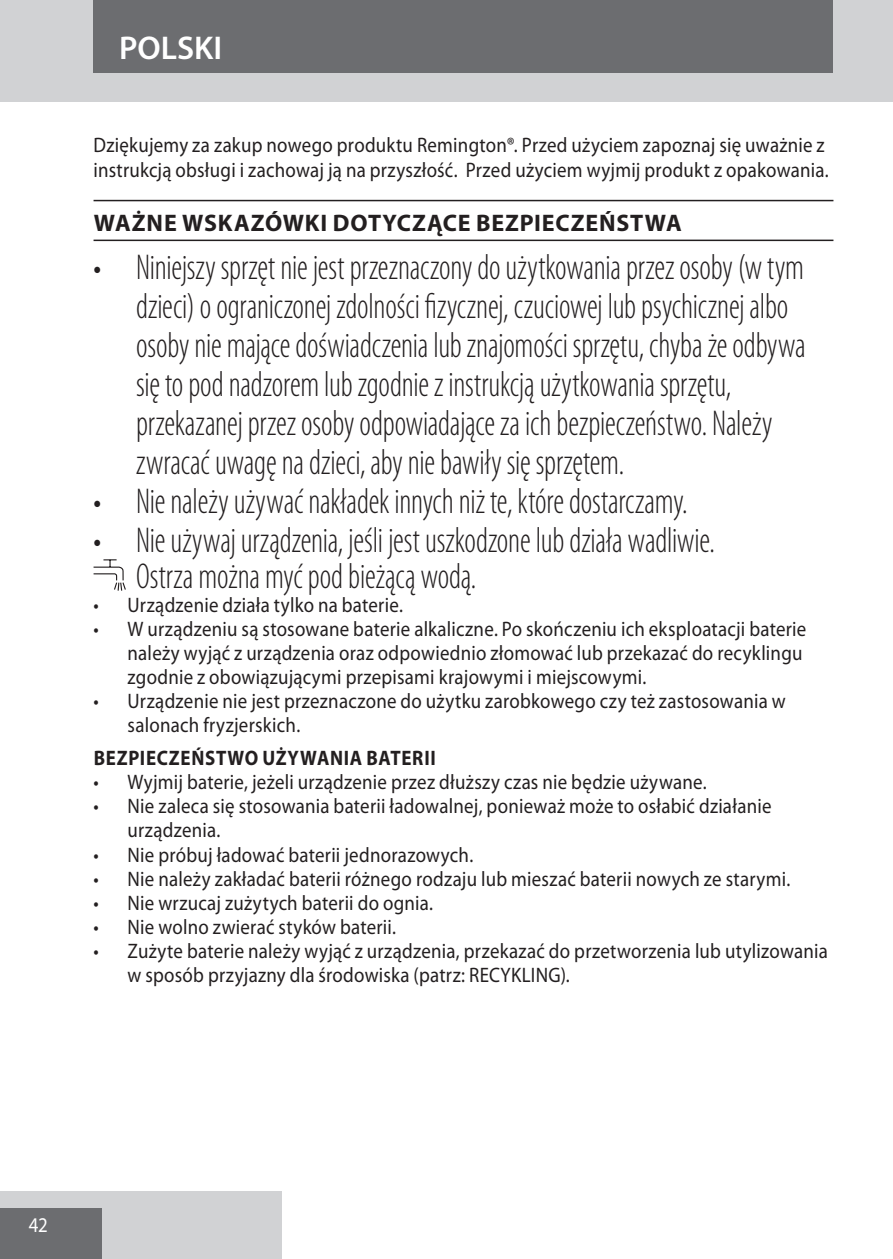
<style>
.page{position:relative;width:893px;height:1259px;background:#fff}
.page>*{position:absolute;margin:0;border:0;box-sizing:border-box;transform-origin:0 0}
.Mandatory_warnings{font:300 condensed 36px/39px "Myriad Pro";letter-spacing:-.005em;color:#231f20;scale:.9 1}
.t1{font:600 33px "Myriad Pro";color:#fff}
.heading{font:700 24px "Myriad Pro";letter-spacing:.035em;color:#231f20}
.default{font:21px/24px "Myriad Pro";letter-spacing:.015em;color:#231f20;scale:.9 1}
.t2{font:700 21px "Myriad Pro";letter-spacing:.04em;color:#231f20;scale:.9 1}
.t3{font:21px "Myriad Pro";color:#fff;scale:.9 1}
</style>
<div class="page">
<div style="left:0;top:0;width:893px;height:102px;background:#d1d2d4"></div>
<div style="left:0;top:1191px;width:282px;height:68px;background:#d1d2d4"></div>
<div style="left:0;top:1208px;width:102px;height:51px;background:#6c6d70"></div>
<div style="left:94px;top:0;width:739px;height:73px;background:#6c6d70"></div>
<hr style="left:94px;top:200px;width:739px;height:1px;background:#231f20">
<hr style="left:94px;top:240px;width:739px;height:1px;background:#231f20">
<svg style="left:93px;top:559px;width:33px;height:32px"></svg>
<p class="t1" style="left:119px;top:29px;width:104px">POLSKI</p>
<p class="default" style="left:94px;top:133px;width:818px;line-height:25.2px">Dziękujemy za zakup nowego produktu Remington®. Przed użyciem zapoznaj się uważnie z instrukcją obsługi i zachowaj ją na przyszłość. Przed użyciem wyjmij produkt z opakowania.</p>
<p class="heading" style="left:94px;top:209px;width:589px">WAŻNE WSKAZÓWKI DOTYCZĄCE BEZPIECZEŃSTWA</p>
<p class="Mandatory_warnings" style="left:136px;top:248px;width:746px;text-indent:-43px">• Niniejszy sprzęt nie jest przeznaczony do użytkowania przez osoby (w tym dzieci) o ograniczonej zdolności fizycznej, czuciowej lub psychicznej albo osoby nie mające doświadczenia lub znajomości sprzętu, chyba że odbywa się to pod nadzorem lub zgodnie z instrukcją użytkowania sprzętu, przekazanej przez osoby odpowiadające za ich bezpieczeństwo. Należy zwracać uwagę na dzieci, aby nie bawiły się sprzętem.</p>
<p class="Mandatory_warnings" style="left:94px;top:482px;width:662px">• Nie należy używać nakładek innych niż te, które dostarczamy.</p>
<p class="Mandatory_warnings" style="left:94px;top:521px;width:692px">• Nie używaj urządzenia, jeśli jest uszkodzone lub działa wadliwie.</p>
<p class="Mandatory_warnings" style="left:136px;top:557px;width:380px">Ostrza można myć pod bieżącą wodą.</p>
<p class="default" style="left:94px;top:593px;width:345px">• Urządzenie działa tylko na baterie.</p>
<p class="default" style="left:128px;top:617px;width:756px;text-indent:-34px">• W urządzeniu są stosowane baterie alkaliczne. Po skończeniu ich eksploatacji baterie należy wyjąć z urządzenia oraz odpowiednio złomować lub przekazać do recyklingu zgodnie z obowiązującymi przepisami krajowymi i miejscowymi.</p>
<p class="default" style="left:128px;top:689px;width:733px;text-indent:-34px">• Urządzenie nie jest przeznaczone do użytku zarobkowego czy też zastosowania w salonach fryzjerskich.</p>
<p class="t2" style="left:94px;top:746px;width:382px">BEZPIECZEŃSTWO UŻYWANIA BATERII</p>
<p class="default" style="left:94px;top:771px;width:683px">• Wyjmij baterie, jeżeli urządzenie przez dłuższy czas nie będzie używane.</p>
<p class="default" style="left:128px;top:795px;width:717px;text-indent:-34px">• Nie zaleca się stosowania baterii ładowalnej, ponieważ może to osłabić działanie urządzenia.</p>
<p class="default" style="left:94px;top:843px;width:423px">• Nie próbuj ładować baterii jednorazowych.</p>
<p class="default" style="left:94px;top:867px;width:776px">• Nie należy zakładać baterii różnego rodzaju lub mieszać baterii nowych ze starymi.</p>
<p class="default" style="left:94px;top:891px;width:379px">• Nie wrzucaj zużytych baterii do ognia.</p>
<p class="default" style="left:94px;top:915px;width:338px">• Nie wolno zwierać styków baterii.</p>
<p class="default" style="left:128px;top:939px;width:780px;text-indent:-34px">• Zużyte baterie należy wyjąć z urządzenia, przekazać do przetworzenia lub utylizowania w sposób przyjazny dla środowiska (patrz: RECYKLING).</p>
<p class="t3" style="left:29px;top:1213px;width:23px">42</p>
</div>
